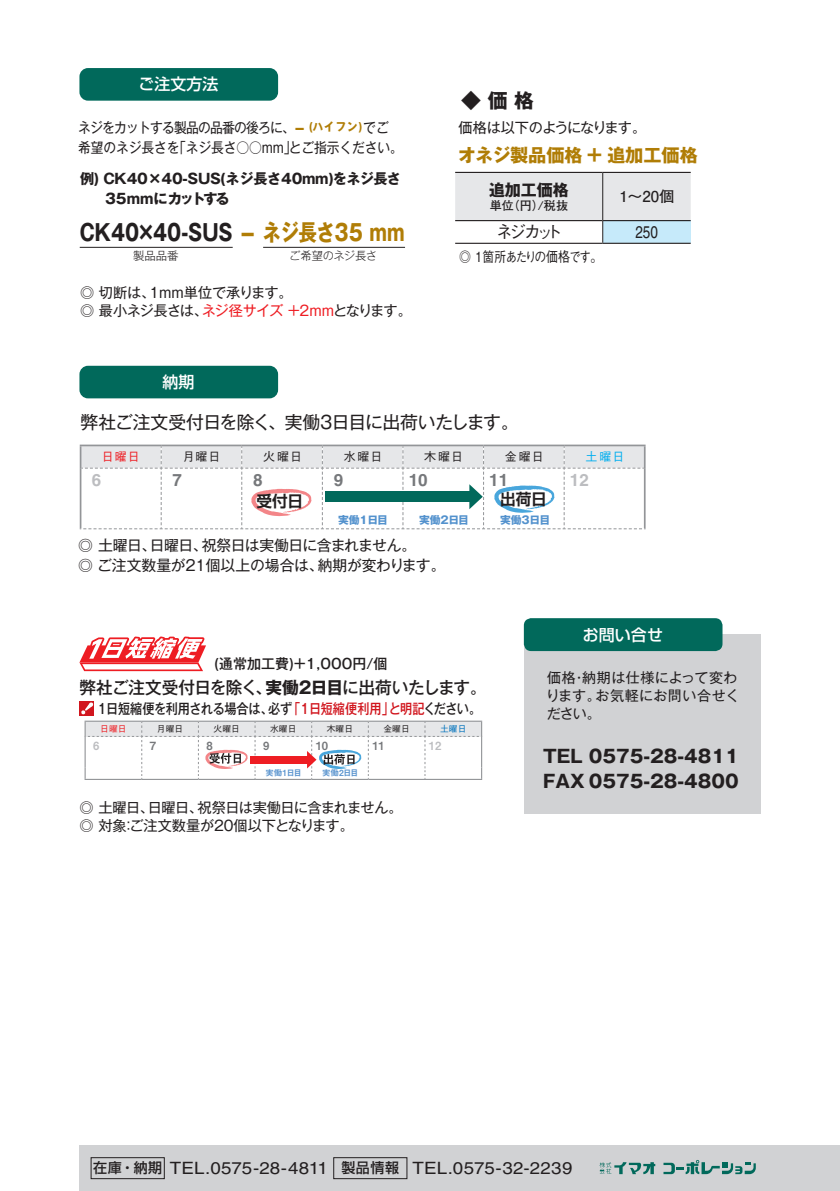
<style>
.page{position:relative;width:840px;height:1191px;background:#fff}
.page>*{position:absolute;margin:0;border:0;box-sizing:border-box;transform-origin:0 0}
.t1{font:700 22.6px "Gothic MB101 Pr 6 N";color:#231f20;scale:.82 1}
.t2{font:700 19.8px "Gothic MB101 Pr 6 N";color:#231f20}
.t3{font:700 18.2px "Gothic MB101 Pr 6 N";color:#b07d06}
.t4{font:700 18px/24.4px "Gothic MB101 Pr 6 N";color:#231f20}
.t5{font:17.8px "Gothic MB101 Pr 6 N";letter-spacing:-.03em;color:#231f20}
.t6{font:17px "Helvetica LT Std";letter-spacing:.005em;color:#231f20;scale:1.1 1}
.t7{font:500 17px "Gothic MB101 Pr 6 N";letter-spacing:-.02em;color:#231f20}
.t8{font:700 17px "Helvetica LT Std";color:#76787b}
.t9{font:500 17px "Gothic BBB Pr 6 N";letter-spacing:-.235em;color:#231f20}
.t10{font:700 17px "Helvetica LT Std";color:#bcbdc0}
.t11{font:17px "Helvetica LT Std";letter-spacing:.005em;color:#231f20;scale:.8 1}
.t12{font:500 16px "Shin Go Pr 6 N";color:#fff}
.t13{font:700 16px "Gothic MB101 Pr 6 N";color:#231f20}
.t14{font:700 15.6px "Shin Go Pr 6 N De";letter-spacing:-.005em;color:#231f20}
.t15{font:700 15px "Futo Go B101 Pr 6 N";color:#231f20}
.t16{font:14.8px/20px "Gothic MB101 Pr 6 N";letter-spacing:-.02em;color:#231f20}
.t17{font:14.2px/18.2px "Gothic MB101 Pr 6 N";letter-spacing:-.025em;color:#231f20}
.t18{font:14.2px/20px "Gothic MB101 Pr 6 N";letter-spacing:-.025em;color:#231f20;scale:.9 1}
.t19{font:700 14.2px/20px "Gothic MB101 Pr 6 N";letter-spacing:-.02em;color:#231f20}
.t20{font:14.2px "Gothic MB101 Pr 6 N";letter-spacing:-.065em;color:#231f20}
.t21{font:500 14px "Gothic MB101 Pr 6 N";letter-spacing:-.035em;color:#231f20;scale:.87 1}
.t22{font:14px/18px "Gothic MB101 Pr 6 N";letter-spacing:.03em;color:#231f20}
.t23{font:500 14px "Gothic MB101 Pr 6 N";color:#231f20}
.t24{font:500 14px "Gothic BBB Pr 6 N";letter-spacing:-.08em;color:#231f20;scale:.85 1}
.t25{font:500 12px "Gothic BBB Pr 6 N";letter-spacing:.075em;color:#231f20}
.t26{font:700 12px "Futo Go B101 Pr 6 N";color:#231f20}
.t27{font:500 12px "Gothic BBB Pr 6 N";color:#ee1d23}
.t28{font:500 12px "Gothic BBB Pr 6 N";color:#00aeef}
.t29{font:300 11.4px "Gothic MB101 Pr 6 N";letter-spacing:-.005em;color:#231f20}
.t30{font:11.2px "Midashi Go Pr 6 N MB31";color:#76787b}
.t31{font:11.2px "Midashi Go Pr 6 N MB31";color:#bcbdc0}
.t32{font:700 10.8px "Gothic MB101 Pr 6 N";letter-spacing:-.02em;color:#5291cd}
.t33{font:500 8.8px "Gothic BBB Pr 6 N";color:#231f20}
.t34{font:500 8.8px "Gothic BBB Pr 6 N";color:#ee1d23}
.t35{font:500 8.8px "Gothic BBB Pr 6 N";color:#0072bc}
.t36{font:8.4px "Midashi Go Pr 6 N MB31";letter-spacing:-.04em;color:#5893ce}
.s1{font-weight:700;color:#b07d06}
.s2{font-weight:700;font-size:11.4px;color:#b07d06}
.s3{color:#b07d06}
.s4{color:#ee1d23}
.s5{color:#d1161e}
.s6{font-weight:700}
.s7{font-family:"Shin Go Pr 6 N";font-weight:500;font-size:14px}
</style>
<div class="page">
<div style="left:79px;top:1145px;width:760px;height:46px;background:#d1d2d4"></div>
<div style="left:91px;top:1157px;width:73px;height:22px;border:1px solid #231f20"></div>
<div style="left:333px;top:1157px;width:74px;height:22px;border:1px solid #231f20"></div>
<svg style="left:599px;top:1162px;width:56px;height:12px"></svg>
<svg style="left:663px;top:1160px;width:92px;height:14px"></svg>
<div style="left:79px;top:68px;width:199px;height:33px;background:#01695b;border-radius:9px"></div>
<div style="left:79px;top:366px;width:199px;height:32px;background:#01695b;border-radius:9px"></div>
<hr style="left:80px;top:444px;width:81px;height:2px;background:#939598">
<hr style="left:161px;top:444px;width:81px;height:2px;background:#939598">
<hr style="left:242px;top:444px;width:80px;height:2px;background:#939598">
<hr style="left:322px;top:444px;width:81px;height:2px;background:#939598">
<hr style="left:403px;top:444px;width:80px;height:2px;background:#939598">
<hr style="left:483px;top:444px;width:81px;height:2px;background:#939598">
<hr style="left:564px;top:444px;width:81px;height:2px;background:#939598">
<svg style="left:80px;top:445px;width:565px;height:84px"></svg>
<svg style="left:455px;top:172px;width:235px;height:71px"></svg>
<hr style="left:455px;top:243px;width:147px;height:1px;background:#231f20">
<hr style="left:602px;top:243px;width:88px;height:1px;background:#231f20">
<hr style="left:80px;top:247px;width:152px;height:1px;background:#231f20">
<hr style="left:263px;top:247px;width:142px;height:1px;background:#231f20">
<div style="left:523px;top:634px;width:237px;height:180px;background:#d1d2d4"></div>
<div style="left:523px;top:618px;width:199px;height:33px;background:#01695b;border-radius:7px"></div>
<div style="left:79px;top:701px;width:15px;height:14px;background:#d1161e"></div>
<svg style="left:81px;top:702px;width:12px;height:12px"></svg>
<hr style="left:84px;top:720px;width:58px;height:2px;background:#939598">
<hr style="left:142px;top:720px;width:56px;height:2px;background:#939598">
<hr style="left:198px;top:720px;width:57px;height:2px;background:#939598">
<hr style="left:255px;top:720px;width:56px;height:2px;background:#939598">
<hr style="left:311px;top:720px;width:57px;height:2px;background:#939598">
<hr style="left:368px;top:720px;width:57px;height:2px;background:#939598">
<hr style="left:425px;top:720px;width:57px;height:2px;background:#939598">
<hr style="left:84px;top:779px;width:58px;height:1px;background:#939598">
<hr style="left:142px;top:779px;width:56px;height:1px;background:#939598">
<hr style="left:198px;top:779px;width:57px;height:1px;background:#939598">
<hr style="left:255px;top:779px;width:56px;height:1px;background:#939598">
<hr style="left:311px;top:779px;width:57px;height:1px;background:#939598">
<hr style="left:368px;top:779px;width:57px;height:1px;background:#939598">
<hr style="left:425px;top:779px;width:57px;height:1px;background:#939598">
<svg style="left:84px;top:721px;width:398px;height:58px"></svg>
<svg style="left:79px;top:636px;width:127px;height:35px"></svg>
<p class="t12" style="left:138px;top:71px;width:81px">ご注文方法</p>
<p class="t18" style="left:78px;top:116px;width:362px">ネジをカットする製品の品番の後ろに、<span class="s1">-</span> <span class="s2">(ハイフン )</span> でご希望のネジ長さを「ネジ長さ○○mm」とご指示ください。</p>
<p class="t19" style="left:105px;top:168px;width:297px;text-indent:-25px">例) CK40×40-SUS(ネジ長さ40mm)をネジ長さ<br>35mmにカットする</p>
<p class="t1" style="left:80px;top:214px;width:398px">CK40×40-SUS <span class="s3">- ネジ長さ35 mm</span></p>
<p class="t29" style="left:133px;top:246px;width:47px">製品品番</p>
<p class="t29" style="left:289px;top:246px;width:89px">ご希望のネジ長さ</p>
<p class="t17" style="left:80px;top:282px;width:333px">◎ 切断は、1mm単位で承ります。<br>◎ 最小ネジ長さは、<span class="s4">ネジ径サイズ +2mm</span>となります。</p>
<p class="t12" style="left:162px;top:369px;width:33px">納期</p>
<p class="t2" style="left:461px;top:84px;width:74px">◆ 価 格</p>
<p class="t20" style="left:458px;top:116px;width:189px">価格は以下のようになります。</p>
<p class="t3" style="left:458px;top:140px;width:241px">オネジ製品価格 + 追加工価格</p>
<p class="t13" style="left:488px;top:176px;width:81px">追加工価格</p>
<p class="t26" style="left:489px;top:196px;width:79px">単位（円）/税抜</p>
<p class="t15" style="left:619px;top:184px;width:56px">1〜20個</p>
<p class="t9" style="left:495px;top:218px;width:68px">ネジカット</p>
<p class="t11" style="left:635px;top:222px;width:30px">250</p>
<p class="t24" style="left:459px;top:245px;width:170px">◎ 1箇所あたりの価格です。</p>
<p class="t5" style="left:81px;top:408px;width:439px">弊社ご注文受付日を除く、実働3日目に出荷いたします。</p>
<p class="t27" style="left:102px;top:447px;width:39px">日曜日</p>
<p class="t25" style="left:182px;top:447px;width:39px">月曜日</p>
<p class="t25" style="left:263px;top:447px;width:40px">火曜日</p>
<p class="t25" style="left:343px;top:447px;width:40px">水曜日</p>
<p class="t25" style="left:424px;top:447px;width:40px">木曜日</p>
<p class="t25" style="left:504px;top:447px;width:40px">金曜日</p>
<p class="t28" style="left:585px;top:447px;width:40px">土曜日</p>
<p class="t10" style="left:92px;top:469px;width:11px">6</p>
<p class="t8" style="left:172px;top:469px;width:11px">7</p>
<p class="t8" style="left:253px;top:469px;width:11px">8</p>
<p class="t8" style="left:333px;top:469px;width:11px">9</p>
<p class="t8" style="left:408px;top:469px;width:20px">10</p>
<p class="t8" style="left:489px;top:469px;width:20px">11</p>
<p class="t10" style="left:569px;top:469px;width:20px">12</p>
<p class="t32" style="left:338px;top:511px;width:52px">実働1日目</p>
<p class="t32" style="left:419px;top:511px;width:52px">実働2日目</p>
<p class="t32" style="left:499px;top:511px;width:52px">実働3日目</p>
<p class="t14" style="left:256px;top:488px;width:48px">受付日</p>
<p class="t14" style="left:500px;top:486px;width:48px">出荷日</p>
<p class="t16" style="left:78px;top:534px;width:368px">◎ 土曜日、日曜日、祝祭日は実働日に含まれません。<br>◎ ご注文数量が21個以上の場合は、納期が変わります。</p>
<p class="t23" style="left:214px;top:652px;width:175px">(通常加工費)+1,000円/個</p>
<p class="t21" style="left:97px;top:696px;width:442px">1日短縮便を利用される場合は、必ず<span class="s5">「1日短縮便利用」と明記</span>ください。</p>
<p class="t7" style="left:79px;top:673px;width:409px">弊社ご注文受付日を除く、<span class="s6">実働2日目</span>に出荷いたします。</p>
<p class="t34" style="left:100px;top:721px;width:28px">日曜日</p>
<p class="t33" style="left:157px;top:721px;width:28px">月曜日</p>
<p class="t33" style="left:213px;top:721px;width:28px">火曜日</p>
<p class="t33" style="left:270px;top:721px;width:28px">水曜日</p>
<p class="t33" style="left:327px;top:721px;width:28px">木曜日</p>
<p class="t33" style="left:383px;top:721px;width:28px">金曜日</p>
<p class="t35" style="left:440px;top:721px;width:28px">土曜日</p>
<p class="t31" style="left:93px;top:737px;width:8px">6</p>
<p class="t30" style="left:150px;top:737px;width:8px">7</p>
<p class="t30" style="left:206px;top:737px;width:8px">8</p>
<p class="t30" style="left:263px;top:737px;width:8px">9</p>
<p class="t30" style="left:315px;top:737px;width:14px">10</p>
<p class="t30" style="left:372px;top:737px;width:14px">11</p>
<p class="t31" style="left:429px;top:737px;width:14px">12</p>
<p class="t36" style="left:265px;top:766px;width:38px">実働1日目</p>
<p class="t36" style="left:322px;top:766px;width:38px">実働2日目</p>
<p class="t17" style="left:79px;top:797px;width:324px">◎ 土曜日、日曜日、祝祭日は実働日に含まれません。◎ 対象：ご注文数量が20個以下となります。</p>
<p class="t12" style="left:582px;top:621px;width:81px">お問い合せ</p>
<p class="t22" style="left:545px;top:667px;width:195px">価格・納期は仕様によって変わります。お気軽にお問い合せください。</p>
<p class="t4" style="left:543px;top:743px;width:197px">TEL 0575-28-4811<br>FAX 0575-28-4800</p>
<p class="t6" style="left:93px;top:1158px;width:437px"><span class="s7">在庫・納期</span> TEL.0575-28-4811 <span class="s7">製品情報</span> TEL.0575-32-2239</p>
</div>
